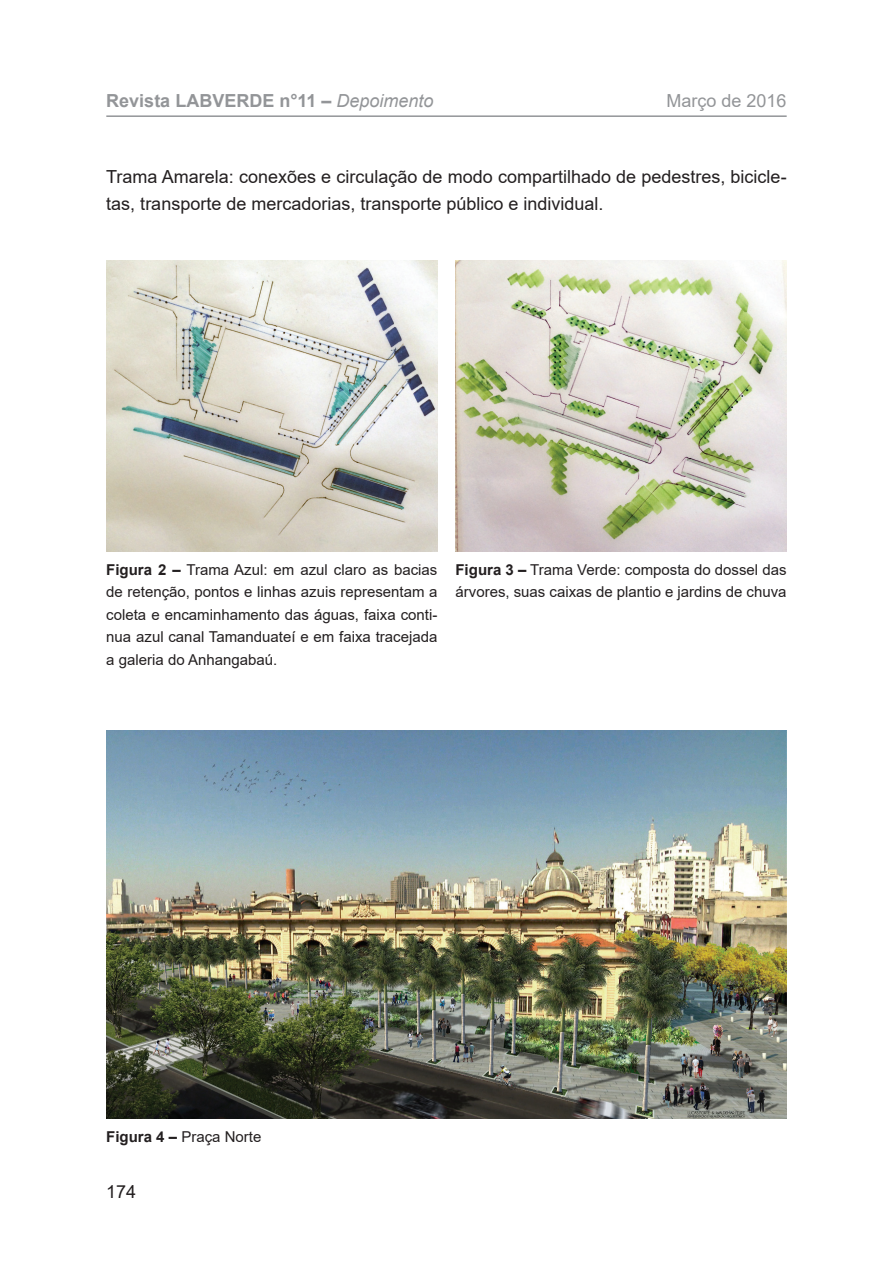
<style>
.page{position:relative;width:893px;height:1263px;background:#fff}
.page>*{position:absolute;margin:0;border:0;box-sizing:border-box;transform-origin:0 0}
.t1{font:18px/27px "Arial";color:#231f20}
.t2{font:700 18px "Arial";color:#939598}
.t3{font:18px "Arial";color:#939598}
.t4{font:15px/22.5px "Arial";color:#231f20;text-align:justify}
.s1{font-weight:400;font-style:italic}
.s2{font-weight:700}
</style>
<div class="page">
<hr style="left:106px;top:115px;width:681px;height:2px;background:#939598">
<img style="left:106px;top:260px;width:331px;height:291px">
<img style="left:455px;top:260px;width:332px;height:291px">
<img style="left:106px;top:731px;width:681px;height:387px">
<p class="t2" style="left:106px;top:88px;width:329px">Revista LABVERDE n°11 – <span class="s1">Depoimento</span></p>
<p class="t3" style="left:667px;top:89px;width:122px">Março de 2016</p>
<p class="t1" style="left:106px;top:163px;width:682px">Trama Amarela: conexões e circulação de modo compartilhado de pedestres, bicicle&shy;tas, transporte de mercadorias, transporte público e individual.</p>
<p class="t4" style="left:106px;top:558px;width:333px"><span class="s2">Figura 2 –</span> Trama Azul: em azul claro as bacias de retenção, pontos e linhas azuis representam a coleta e encaminhamento das águas, faixa conti&shy;nua azul canal Tamanduateí e em faixa tracejada a galeria do Anhangabaú.</p>
<p class="t4" style="left:455px;top:558px;width:333px"><span class="s2">Figura 3 –</span> Trama Verde: composta do dossel das árvores, suas caixas de plantio e jardins de chuva</p>
<p class="t4" style="left:106px;top:1125px;width:157px"><span class="s2">Figura 4 –</span> Praça Norte</p>
<p class="t1" style="left:106px;top:1178px;width:32px">174</p>
</div>
